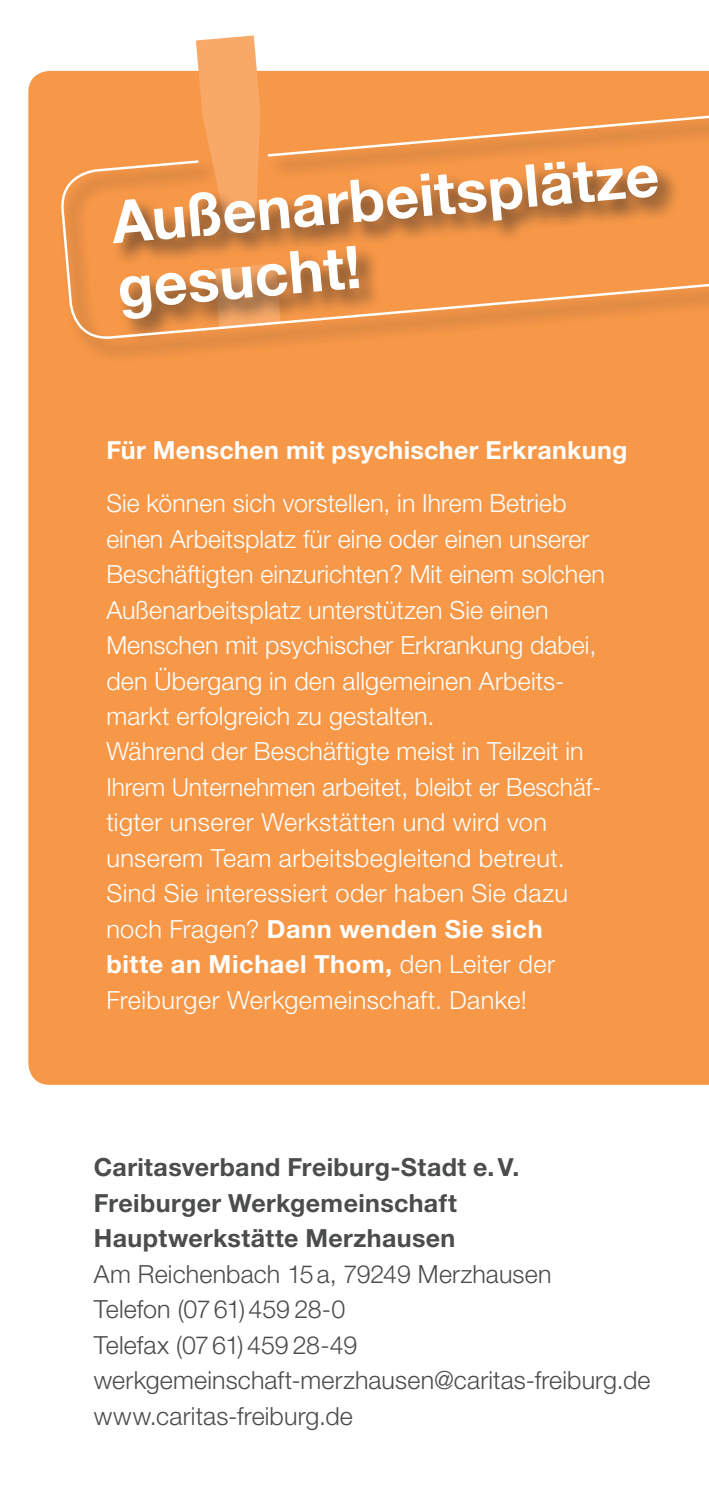
<style>
.page{position:relative;width:709px;height:1489px;background:#fff}
.page>*{position:absolute;margin:0;border:0;box-sizing:border-box;transform-origin:0 0}
.t1{font:700 59px/65.8px "Helvetica Neue";color:#fff}
.t2{font:300 25px/35.5px "Helvetica Neue";letter-spacing:.005em;color:#fff}
.t3{font:300 25px/35.5px "Helvetica Neue";letter-spacing:.005em;color:#4b4c4d}
.t4{font:700 25px/35.5px "Helvetica Neue";letter-spacing:.015em;color:#4b4c4d}
.t5{font:700 25px "Helvetica Neue";letter-spacing:.015em;color:#fff}
.s1{font-weight:700}
</style>
<div class="page">
<div style="left:28px;top:71px;width:681px;height:1013px;background:#f79848"></div>
<svg style="left:196px;top:35px;width:85px;height:58px"></svg>
<svg style="left:59px;top:93px;width:650px;height:267px;background:#e8924a"></svg>
<h1 class="t1" style="left:109px;top:188px;width:551px;rotate:-5deg">Außenarbeitsplätze gesucht!</h1>
<p class="t5" style="left:106px;top:435px;width:523px">Für Menschen mit psychischer Erkrankung</p>
<p class="t2" style="left:106px;top:485px;width:500px">Sie können sich vorstellen, in Ihrem Betrieb einen Arbeitsplatz für eine oder einen unserer Beschäftigten einzurichten? Mit einem solchen Außenarbeitsplatz unterstützen Sie einen Menschen mit psychischer Erkrankung dabei, den Übergang in den allgemeinen Arbeits&shy;markt erfolgreich zu gestalten.<br>Während der Beschäftigte meist in Teilzeit in Ihrem Unternehmen arbeitet, bleibt er Beschäf&shy;tigter unserer Werkstätten und wird von unserem Team arbeitsbegleitend betreut.<br>Sind Sie interessiert oder haben Sie dazu noch Fragen? <span class="s1">Dann wenden Sie sich bitte an Michael Thom,</span> den Leiter der Freiburger Werkgemeinschaft. Danke!</p>
<p class="t4" style="left:94px;top:1149px;width:427px">Caritasverband Freiburg-Stadt e.V.<br>Freiburger Werkgemeinschaft<br>Hauptwerkstätte Merzhausen</p>
<p class="t3" style="left:94px;top:1255px;width:558px">Am Reichenbach 15a, 79249 Merzhausen<br>Telefon (0761) 459 28-0<br>Telefax (0761) 459 28-49 werkgemeinschaft-merzhausen@caritas-freiburg.de www.caritas-freiburg.de</p>
</div>
